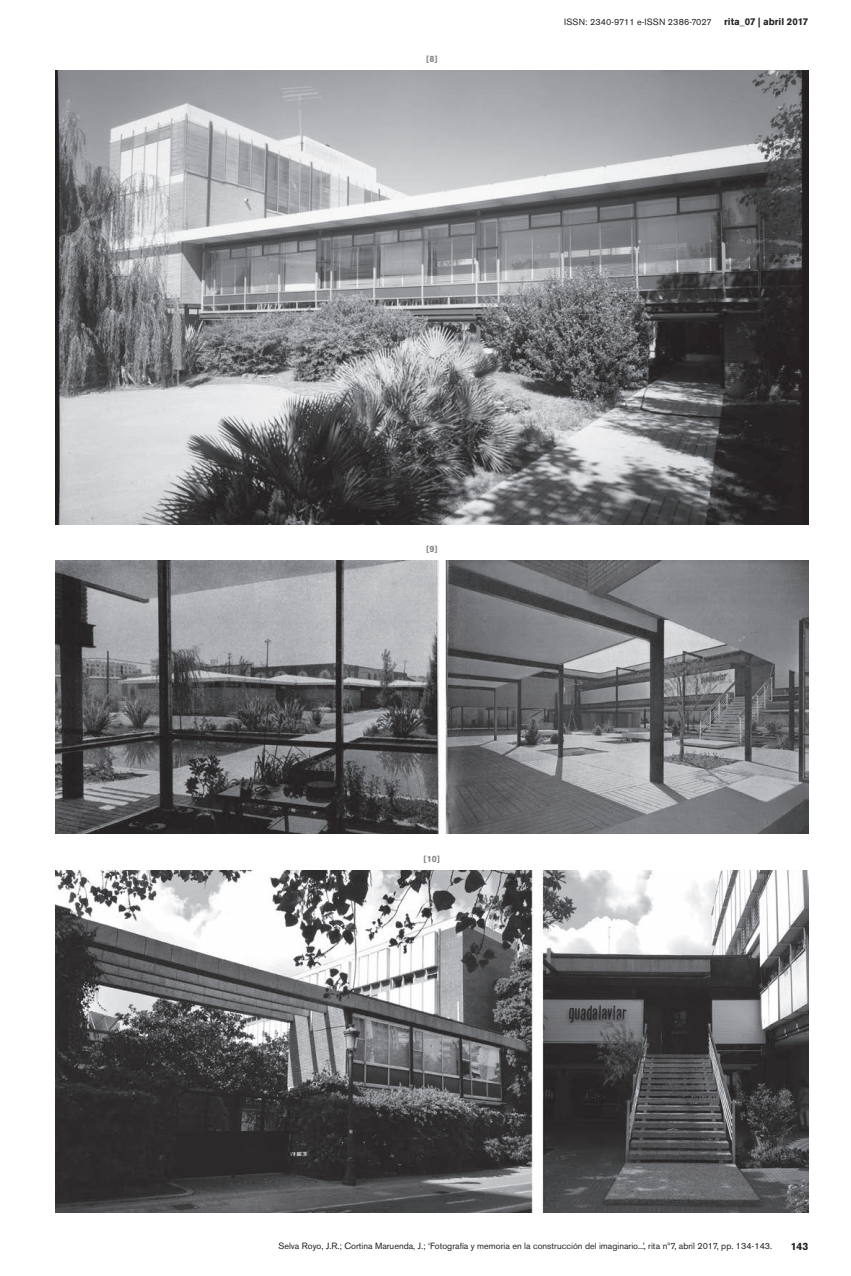
<style>
.page{position:relative;width:851px;height:1276px;background:#fff}
.page>*{position:absolute;margin:0;border:0;box-sizing:border-box;transform-origin:0 0}
.t1{font:700 10.5px "Akzidenz Grotesk BE";color:#231f20}
.t2{font:700 9.75px "Akzidenz Grotesk BE";color:#231f20}
.t3{font:9px "Akzidenz Grotesk BE";color:#231f20}
.t4{font:9px "Akzidenz Grotesk BE";letter-spacing:.02em;color:#231f20}
.t5{font:700 9px "Akzidenz Grotesk BE";color:#808285}
</style>
<div class="page">
<img style="left:55px;top:561px;width:753px;height:273px">
<img style="left:55px;top:870px;width:753px;height:342px">
<img style="left:55px;top:71px;width:753px;height:453px">
<p class="t5" style="left:426px;top:54px;width:13px">[8]</p>
<p class="t4" style="left:564px;top:17px;width:149px">ISSN: 2340-9711 e-ISSN 2386-7027</p>
<p class="t2" style="left:724px;top:16px;width:86px">rita_07 | abril 2017</p>
<p class="t5" style="left:426px;top:544px;width:13px">[9]</p>
<p class="t5" style="left:423px;top:853px;width:18px">[10]</p>
<p class="t3" style="left:278px;top:1240px;width:495px">Selva Royo, J.R.; Cortina Maruenda, J.; ‘Fotografía y memoria en la construcción del imaginario...’, rita nº7, abril 2017, pp. 134-143.</p>
<p class="t1" style="left:790px;top:1240px;width:19px">143</p>
</div>
